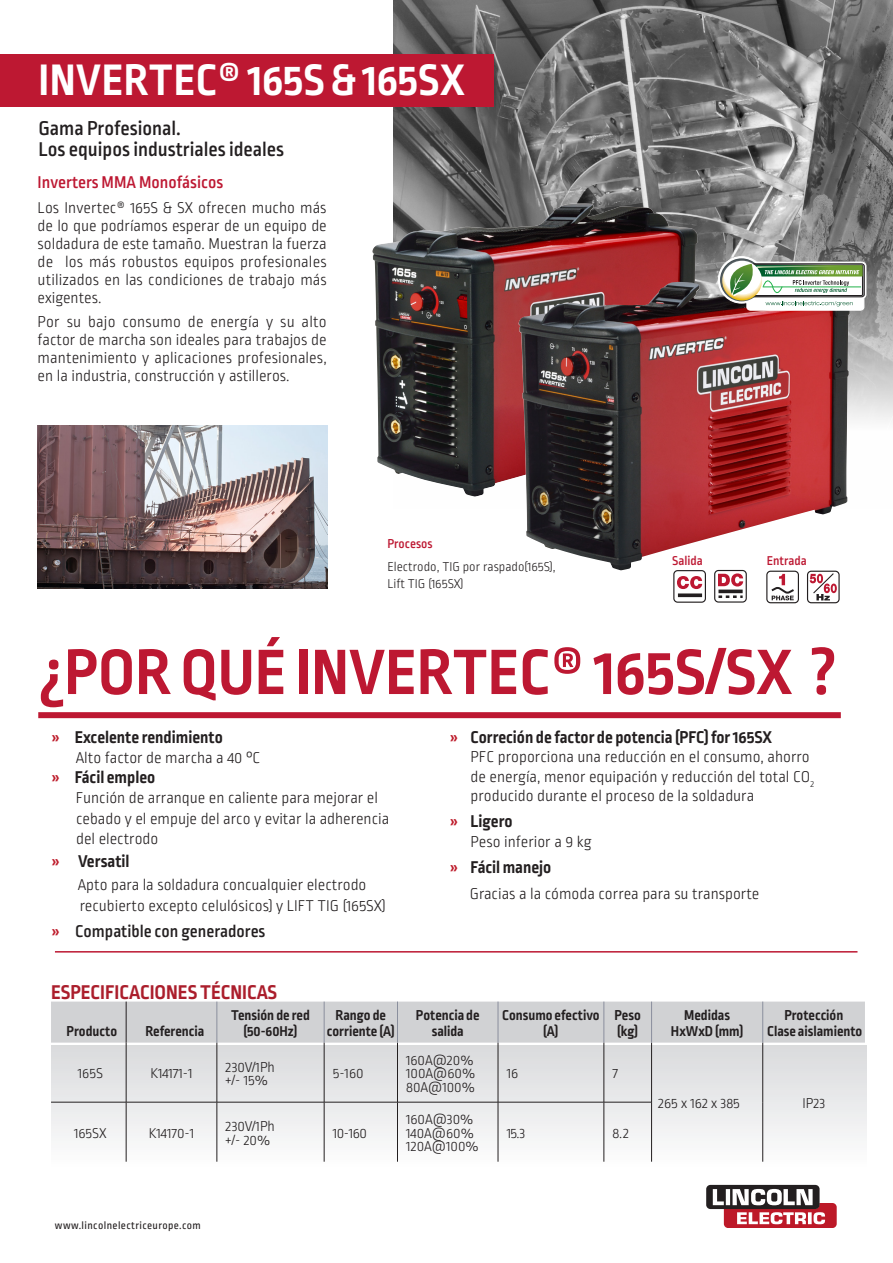
<style>
.page{position:relative;width:893px;height:1263px;background:#fff}
.page>*{position:absolute;margin:0;border:0;box-sizing:border-box;transform-origin:0 0}
._04-Main_Text{font:700 67.5px "Ropa Sans Pro";color:#bd1832}
.t1{font:700 46.5px "Ropa Sans Pro";letter-spacing:.01em;color:#fff}
.t2{font:500 21px/21px "Ropa Sans Pro";color:#231f20}
.t3{font:700 21px "Ropa Sans Pro";color:#ab1e2c}
.t4{font:700 18px "Ropa Sans Pro";color:#231f20}
.t5{font:500 18px "Ropa Sans Pro";color:#231f20}
._04-Main_Text-2{font:500 18px "Ropa Sans Pro";color:#bd1832}
._04-Main_Text-3{font:300 16.5px/18px "Ropa Sans Pro";color:#231f20;text-align:justify}
.table_txt{font:700 15px/16.5px "Ropa Sans Pro";color:#231f20;text-align:center}
.table_txt-2{font:300 15px/13.5px "Ropa Sans Pro";color:#231f20}
._11-Section_Options{font:300 15px "Ropa Sans Pro";color:#231f20}
._04-Main_Text-4{font:300 13.5px/16.2px "Ropa Sans Pro";color:#231f20}
._04-Main_Text-5{font:500 13.5px "Ropa Sans Pro";color:#bd1832}
.pagina{font:11.25px "Ropa Sans Pro";letter-spacing:.035em;color:#231f20}
.s1{font-weight:500;color:#be1d2c}
.s2{color:#be1d2c}
</style>
<div class="page">
<img style="left:393px;top:0;width:500px;height:421px">
<div style="left:51px;top:1045px;width:815px;height:122px;background:linear-gradient(to bottom,#d7d8da,#fbfbfc)"></div>
<svg style="left:706px;top:1184px;width:131px;height:43px"></svg>
<div style="left:673px;top:570px;width:33px;height:33px;border:1px solid #231f20;border-radius:4px"></div>
<svg style="left:677px;top:576px;width:25px;height:13px"></svg>
<svg style="left:678px;top:593px;width:24px;height:4px"></svg>
<svg style="left:715px;top:570px;width:31px;height:32px"></svg>
<div style="left:714px;top:570px;width:33px;height:33px;border:1px solid #231f20;border-radius:4px"></div>
<svg style="left:718px;top:573px;width:25px;height:13px"></svg>
<hr style="left:718px;top:590px;width:25px;height:3px;background:#231f20">
<svg style="left:718px;top:595px;width:25px;height:3px"></svg>
<svg style="left:767px;top:571px;width:31px;height:32px"></svg>
<div style="left:766px;top:571px;width:33px;height:32px;border:1px solid #231f20;border-radius:4px"></div>
<svg style="left:769px;top:574px;width:27px;height:26px"></svg>
<svg style="left:807px;top:571px;width:32px;height:32px"></svg>
<div style="left:807px;top:571px;width:33px;height:32px;border:1px solid #231f20;border-radius:4px"></div>
<svg style="left:810px;top:572px;width:27px;height:28px"></svg>
<div style="left:51px;top:1001px;width:814px;height:41px;background:#d1d2d4"></div>
<hr style="left:217px;top:1042px;width:1px;height:60px;background:#231f20">
<hr style="left:324px;top:1042px;width:1px;height:60px;background:#231f20">
<hr style="left:397px;top:1042px;width:1px;height:60px;background:#231f20">
<hr style="left:498px;top:1042px;width:1px;height:60px;background:#231f20">
<hr style="left:604px;top:1042px;width:1px;height:60px;background:#231f20">
<hr style="left:217px;top:1102px;width:1px;height:60px;background:#231f20">
<hr style="left:324px;top:1102px;width:1px;height:60px;background:#231f20">
<hr style="left:397px;top:1102px;width:1px;height:60px;background:#231f20">
<hr style="left:498px;top:1102px;width:1px;height:60px;background:#231f20">
<hr style="left:604px;top:1102px;width:1px;height:60px;background:#231f20">
<hr style="left:651px;top:1042px;width:1px;height:60px;background:#231f20">
<hr style="left:762px;top:1042px;width:1px;height:60px;background:#231f20">
<hr style="left:651px;top:1102px;width:1px;height:60px;background:#231f20">
<hr style="left:762px;top:1102px;width:1px;height:60px;background:#231f20">
<hr style="left:126px;top:1042px;width:1px;height:60px;background:#231f20">
<hr style="left:126px;top:1102px;width:1px;height:60px;background:#231f20">
<hr style="left:51px;top:1102px;width:75px;height:1px;background:#231f20">
<hr style="left:126px;top:1102px;width:91px;height:1px;background:#231f20">
<hr style="left:126px;top:1001px;width:1px;height:41px;background:#231f20">
<hr style="left:217px;top:1001px;width:1px;height:41px;background:#8a8f9d">
<hr style="left:324px;top:1001px;width:1px;height:41px;background:#8a8f9d">
<hr style="left:397px;top:1001px;width:1px;height:41px;background:#8a8f9d">
<hr style="left:498px;top:1001px;width:1px;height:41px;background:#8a8f9d">
<hr style="left:604px;top:1001px;width:1px;height:41px;background:#8a8f9d">
<hr style="left:651px;top:1001px;width:1px;height:41px;background:#8a8f9d">
<hr style="left:762px;top:1001px;width:1px;height:41px;background:#8a8f9d">
<hr style="left:498px;top:1102px;width:106px;height:1px;background:#231f20">
<hr style="left:604px;top:1102px;width:47px;height:1px;background:#231f20">
<hr style="left:324px;top:1102px;width:73px;height:1px;background:#231f20">
<hr style="left:397px;top:1102px;width:101px;height:1px;background:#231f20">
<hr style="left:217px;top:1102px;width:107px;height:1px;background:#231f20">
<img style="left:372px;top:203px;width:325px;height:294px">
<img style="left:518px;top:277px;width:332px;height:293px">
<img style="left:718px;top:256px;width:148px;height:54px">
<div style="left:38px;top:712px;width:803px;height:6px;background:#bd1832"></div>
<hr style="left:55px;top:951px;width:802px;height:1px;background:#bd1832">
<div style="left:0;top:54px;width:494px;height:52px;background:#bd1832"></div>
<img style="left:38px;top:426px;width:289px;height:163px">
<p class="t1" style="left:39px;top:53px;width:428px">INVERTEC® 165S &amp; 165SX</p>
<p class="t2" style="left:38px;top:119px;width:247px">Gama Profesional.<br>Los equipos industriales ideales</p>
<p class="_04-Main_Text-2" style="left:38px;top:172px;width:187px">Inverters MMA Monofásicos</p>
<p class="_04-Main_Text-3" style="left:38px;top:199px;width:291px">Los Invertec® 165S &amp; SX ofrecen mucho más de lo que podríamos esperar de un equipo de soldadura de este tamaño. Muestran la fuerza de los más robustos equipos profesionales utilizados en las condiciones de trabajo más exigentes.</p>
<p class="_04-Main_Text-3" style="left:38px;top:314px;width:291px">Por su bajo consumo de energía y su alto factor de marcha son ideales para trabajos de mantenimiento y aplicaciones profesionales, en la industria, construcción y astilleros.</p>
<p class="_04-Main_Text-5" style="left:387px;top:537px;width:47px">Procesos</p>
<p class="_04-Main_Text-4" style="left:387px;top:560px;width:170px">Electrodo, TIG por raspado(165S),<br>Lift TIG (165SX)</p>
<p class="_04-Main_Text-5" style="left:672px;top:553px;width:32px">Salida</p>
<p class="_04-Main_Text-5" style="left:767px;top:553px;width:42px">Entrada</p>
<p class="_04-Main_Text" style="left:38px;top:634px;width:800px">¿POR QUÉ INVERTEC® 165S/SX ?</p>
<p class="t4" style="left:51px;top:726px;width:173px"><span class="s1">»</span> Excelente rendimiento</p>
<p class="_04-Main_Text-3" style="left:76px;top:750px;width:186px">Alto factor de marcha a 40 °C</p>
<p class="t4" style="left:51px;top:767px;width:106px"><span class="s1">»</span> Fácil empleo</p>
<p class="_04-Main_Text-3" style="left:76px;top:790px;width:304px">Función de arranque en caliente para mejorar el</p>
<p class="_04-Main_Text-3" style="left:76px;top:810px;width:315px">cebado y el empuje del arco y evitar la adherencia</p>
<p class="_04-Main_Text-3" style="left:76px;top:831px;width:84px">del electrodo</p>
<p class="t4" style="left:51px;top:851px;width:80px"><span class="s1">»</span> Versatil</p>
<p class="_04-Main_Text-3" style="left:78px;top:877px;width:290px">Apto para la soldadura concualquier electrodo</p>
<p class="_04-Main_Text-3" style="left:80px;top:897px;width:308px">recubierto excepto celulósicos) y LIFT TIG (165SX)</p>
<p class="t5" style="left:51px;top:921px;width:216px"><span class="s2">»</span> Compatible con generadores</p>
<p class="t4" style="left:449px;top:726px;width:324px"><span class="s1">»</span> Correción de factor de potencia (PFC) for 165SX</p>
<p class="_04-Main_Text-3" style="left:471px;top:748px;width:345px;line-height:19.5px;text-align:left">PFC proporciona una reducción en el consumo, ahorro de energía, menor equipación y reducción del total CO<sub>2 </sub>producido durante el proceso de la soldadura</p>
<p class="t4" style="left:449px;top:811px;width:65px"><span class="s1">»</span> Ligero</p>
<p class="_04-Main_Text-3" style="left:471px;top:834px;width:122px">Peso inferior a 9 kg</p>
<p class="t4" style="left:449px;top:857px;width:103px"><span class="s1">»</span> Fácil manejo</p>
<p class="_04-Main_Text-3" style="left:470px;top:886px;width:291px">Gracias a la cómoda correa para su transporte</p>
<p class="t3" style="left:51px;top:980px;width:228px">ESPECIFICACIONES TÉCNICAS</p>
<p class="table_txt" style="left:67px;top:1023px;width:52px">Producto</p>
<p class="table_txt" style="left:145px;top:1023px;width:60px">Referencia</p>
<p class="table_txt" style="left:231px;top:1007px;width:80px">Tensión de red</p>
<p class="table_txt" style="left:244px;top:1024px;width:55px">(50-60Hz)</p>
<p class="table_txt" style="left:327px;top:1007px;width:69px">Rango de corriente (A)</p>
<p class="table_txt" style="left:416px;top:1007px;width:65px">Potencia de</p>
<p class="table_txt" style="left:432px;top:1024px;width:34px">salida</p>
<p class="_11-Section_Options" style="left:78px;top:1066px;width:26px">165S</p>
<p class="_11-Section_Options" style="left:150px;top:1066px;width:44px">K14171-1</p>
<p class="table_txt-2" style="left:225px;top:1061px;width:51px">230V/1Ph +/- 15%</p>
<p class="table_txt-2" style="left:333px;top:1068px;width:32px">5-160</p>
<p class="_11-Section_Options" style="left:74px;top:1125px;width:34px">165SX</p>
<p class="_11-Section_Options" style="left:149px;top:1125px;width:47px">K14170-1</p>
<p class="table_txt-2" style="left:225px;top:1120px;width:51px">230V/1Ph +/- 20%</p>
<p class="table_txt-2" style="left:333px;top:1127px;width:36px">10-160</p>
<p class="table_txt-2" style="left:406px;top:1054px;width:69px">160A@20%</p>
<p class="table_txt-2" style="left:406px;top:1068px;width:70px">100A@60%</p>
<p class="table_txt-2" style="left:406px;top:1081px;width:70px">80A@100%</p>
<p class="table_txt-2" style="left:406px;top:1114px;width:69px">160A@30%</p>
<p class="table_txt-2" style="left:406px;top:1127px;width:69px">140A@60%</p>
<p class="table_txt-2" style="left:406px;top:1141px;width:74px">120A@100%</p>
<p class="table_txt" style="left:502px;top:1007px;width:99px">Consumo efectivo (A)</p>
<p class="table_txt" style="left:614px;top:1007px;width:28px;text-align:left">Peso (kg)</p>
<p class="table_txt" style="left:684px;top:1007px;width:47px">Medidas</p>
<p class="table_txt" style="left:671px;top:1024px;width:74px">HxWxD (mm)</p>
<p class="table_txt-2" style="left:507px;top:1068px;width:13px">16</p>
<p class="table_txt-2" style="left:612px;top:1068px;width:7px">7</p>
<p class="table_txt" style="left:784px;top:1007px;width:61px">Protección</p>
<p class="table_txt" style="left:767px;top:1024px;width:97px">Clase aislamiento</p>
<p class="table_txt-2" style="left:507px;top:1127px;width:20px">15.3</p>
<p class="table_txt-2" style="left:612px;top:1127px;width:18px">8.2</p>
<p class="table_txt-2" style="left:658px;top:1097px;width:83px">265 x 162 x 385</p>
<p class="table_txt-2" style="left:802px;top:1097px;width:24px">IP23</p>
<p class="pagina" style="left:55px;top:1219px;width:147px">www.lincolnelectriceurope.com</p>
</div>
